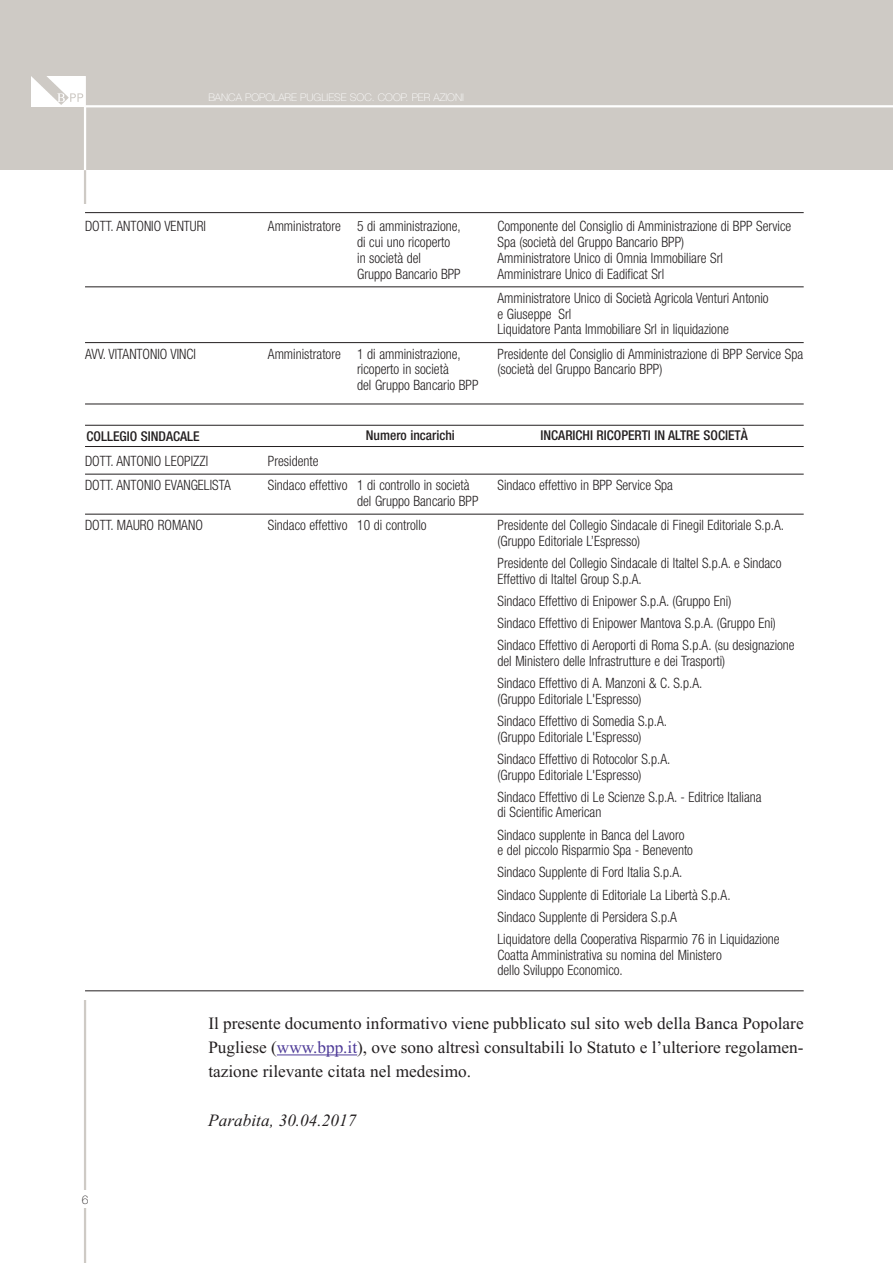
<style>
.page{position:relative;width:893px;height:1263px;background:#fff}
.page>*{position:absolute;margin:0;border:0;box-sizing:border-box;transform-origin:0 0}
.t1{font:17.25px/24.3px "Times New Roman";color:#231f20;text-align:justify}
.t2{font:italic 17.25px "Times New Roman";color:#231f20}
.t3{font:300 condensed 14.25px/22.2px "Helvetica Neue";color:#231f20;scale:.95 1}
.t4{font:500 condensed 13.5px "Helvetica Neue";color:#231f20}
.t5{font:100 12px "Helvetica Neue";color:#231f20}
.t6{font:100 10.5px "Helvetica Neue";color:#fff}
.s1{color:#4e3b98}
</style>
<div class="page">
<hr style="left:84px;top:170px;width:2px;height:1093px;background:#cecac5">
<div style="left:81px;top:204px;width:8px;height:795px;background:#fff"></div>
<div style="left:0;top:0;width:893px;height:170px;background:#cecac5"></div>
<hr style="left:277px;top:1054px;width:80px;height:1px;background:#4e3b98">
<hr style="left:84px;top:106px;width:2px;height:64px;background:#fff">
<hr style="left:85px;top:105px;width:808px;height:2px;background:#fff">
<img style="left:32px;top:77px;width:53px;height:29px">
<div style="left:64px;top:1191px;width:42px;height:17px;background:#fff"></div>
<hr style="left:85px;top:287px;width:719px;height:1px;background:#231f20">
<hr style="left:85px;top:342px;width:719px;height:1px;background:#231f20">
<hr style="left:85px;top:474px;width:719px;height:1px;background:#231f20">
<hr style="left:85px;top:514px;width:719px;height:1px;background:#231f20">
<hr style="left:85px;top:212px;width:719px;height:1px;background:#231f20">
<hr style="left:85px;top:425px;width:719px;height:1px;background:#231f20">
<hr style="left:85px;top:404px;width:719px;height:1px;background:#231f20">
<hr style="left:85px;top:446px;width:719px;height:1px;background:#231f20">
<hr style="left:85px;top:990px;width:719px;height:1px;background:#231f20">
<p class="t6" style="left:208px;top:94px;width:257px">BANCA POPOLARE PUGLIESE SOC. COOP. PER AZIONI</p>
<p class="t3" style="left:85px;top:216px;width:129px">DOTT. ANTONIO VENTURI</p>
<p class="t3" style="left:268px;top:216px;width:205px">Amministratore 5 di amministrazione,</p>
<p class="t3" style="left:497px;top:216px;width:311px">Componente del Consiglio di Amministrazione di BPP Service</p>
<p class="t3" style="left:357px;top:232px;width:100px">di cui uno ricoperto</p>
<p class="t3" style="left:497px;top:232px;width:198px">Spa (società del Gruppo Bancario BPP)</p>
<p class="t3" style="left:357px;top:248px;width:69px">in società del</p>
<p class="t3" style="left:497px;top:248px;width:239px">Amministratore Unico di Omnia Immobiliare Srl</p>
<p class="t3" style="left:357px;top:264px;width:111px">Gruppo Bancario BPP</p>
<p class="t3" style="left:497px;top:263px;width:287px;line-height:24.3px">Amministrare Unico di Eadificat Srl<br>Amministratore Unico di Società Agricola Venturi Antonio</p>
<p class="t3" style="left:497px;top:307px;width:245px;line-height:15.8px">e Giuseppe Srl<br>Liquidatore Panta Immobiliare Srl in liquidazione</p>
<p class="t3" style="left:85px;top:344px;width:118px">AVV. VITANTONIO VINCI</p>
<p class="t3" style="left:268px;top:344px;width:205px">Amministratore 1 di amministrazione,</p>
<p class="t3" style="left:497px;top:344px;width:323px">Presidente del Consiglio di Amministrazione di BPP Service Spa</p>
<p class="t3" style="left:357px;top:359px;width:98px">ricoperto in società</p>
<p class="t3" style="left:497px;top:359px;width:175px">(società del Gruppo Bancario BPP)</p>
<p class="t3" style="left:357px;top:375px;width:129px">del Gruppo Bancario BPP</p>
<p class="t4" style="left:87px;top:431px;width:115px">COLLEGIO SINDACALE</p>
<p class="t4" style="left:366px;top:431px;width:90px">Numero incarichi</p>
<p class="t4" style="left:541px;top:431px;width:209px">INCARICHI RICOPERTI IN ALTRE SOCIETÀ</p>
<p class="t3" style="left:85px;top:451px;width:131px">DOTT. ANTONIO LEOPIZZI</p>
<p class="t3" style="left:268px;top:451px;width:55px">Presidente</p>
<p class="t3" style="left:85px;top:475px;width:155px">DOTT. ANTONIO EVANGELISTA</p>
<p class="t3" style="left:268px;top:475px;width:214px">Sindaco effettivo 1 di controllo in società</p>
<p class="t3" style="left:497px;top:475px;width:186px">Sindaco effettivo in BPP Service Spa</p>
<p class="t3" style="left:357px;top:491px;width:129px">del Gruppo Bancario BPP</p>
<p class="t3" style="left:85px;top:515px;width:126px">DOTT. MAURO ROMANO</p>
<p class="t3" style="left:268px;top:515px;width:169px">Sindaco effettivo 10 di controllo</p>
<p class="t3" style="left:497px;top:518px;width:303px;line-height:15.8px">Presidente del Collegio Sindacale di Finegil Editoriale S.p.A. (Gruppo Editoriale L’Espresso)</p>
<p class="t3" style="left:497px;top:556px;width:300px;line-height:15.8px">Presidente del Collegio Sindacale di Italtel S.p.A. e Sindaco<br>Effettivo di Italtel Group S.p.A.</p>
<p class="t3" style="left:497px;top:591px;width:314px">Sindaco Effettivo di Enipower S.p.A. (Gruppo Eni)<br>Sindaco Effettivo di Enipower Mantova S.p.A. (Gruppo Eni)<br>Sindaco Effettivo di Aeroporti di Roma S.p.A. (su designazione</p>
<p class="t3" style="left:497px;top:651px;width:241px">del Ministero delle Infrastrutture e dei Trasporti)<br>Sindaco Effettivo di A. Manzoni &amp; C. S.p.A.</p>
<p class="t3" style="left:497px;top:689px;width:180px">(Gruppo Editoriale L'Espresso)<br>Sindaco Effettivo di Somedia S.p.A.</p>
<p class="t3" style="left:497px;top:727px;width:183px">(Gruppo Editoriale L'Espresso)<br>Sindaco Effettivo di Rotocolor S.p.A.</p>
<p class="t3" style="left:497px;top:764px;width:279px">(Gruppo Editoriale L'Espresso)<br>Sindaco Effettivo di Le Scienze S.p.A. - Editrice Italiana</p>
<p class="t3" style="left:497px;top:802px;width:198px">di Scientific American<br>Sindaco supplente in Banca del Lavoro</p>
<p class="t3" style="left:497px;top:840px;width:298px">e del piccolo Risparmio Spa - Benevento<br>Sindaco Supplente di Ford Italia S.p.A.<br>Sindaco Supplente di Editoriale La Libertà S.p.A.<br>Sindaco Supplente di Persidera S.p.A<br>Liquidatore della Cooperativa Risparmio 76 in Liquidazione</p>
<p class="t3" style="left:497px;top:948px;width:238px;line-height:15.8px">Coatta Amministrativa su nomina del Ministero dello Sviluppo Economico.</p>
<p class="t5" style="left:82px;top:1195px;width:8px">6</p>
<p class="t1" style="left:208px;top:1010px;width:597px">Il presente documento informativo viene pubblicato sul sito web della Banca Popolare Pugliese (<span class="s1">www.bpp.it</span>), ove sono altresì consultabili lo Statuto e l’ulteriore regolamen&shy;tazione rilevante citata nel medesimo.</p>
<p class="t2" style="left:208px;top:1110px;width:150px">Parabita, 30.04.2017</p>
</div>
